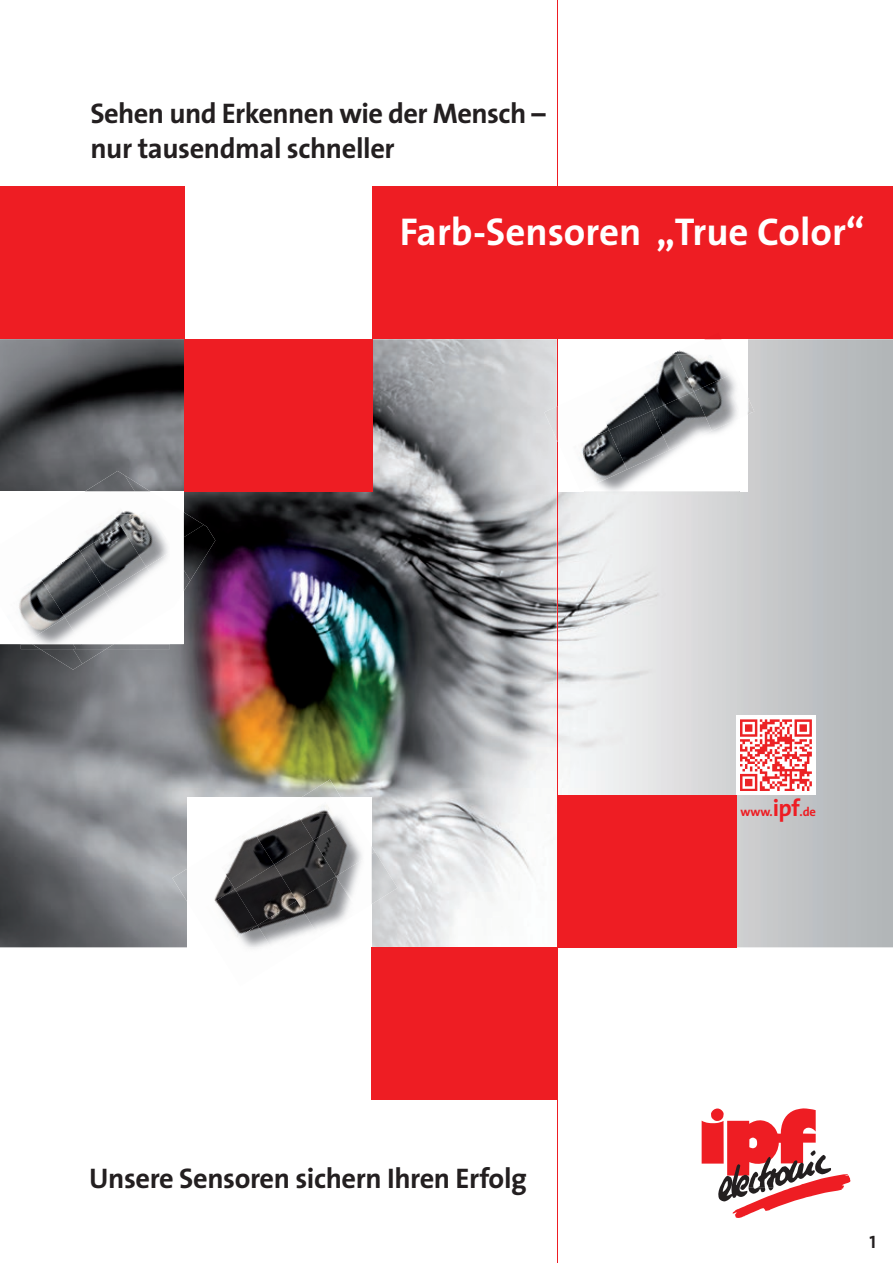
<style>
.page{position:relative;width:893px;height:1263px;background:#fff}
.page>*{position:absolute;margin:0;border:0;box-sizing:border-box;transform-origin:0 0}
.t1{font:700 39px "The Sans";color:#fff}
.t2{font:700 28.5px/34.2px "The Sans";letter-spacing:-.015em;color:#231f20}
.t3{font:18px "The Sans Bold Caps";color:#231f20}
.t4{font:700 12.6px "The Sans";color:#ee1d23}
.s1{font-size:24px}
</style>
<div class="page">
<img style="left:0;top:339px;width:893px;height:608px">
<div style="left:557px;top:339px;width:190px;height:152px;background:#fff"></div>
<div style="left:372px;top:187px;width:521px;height:152px;background:#ee1d23"></div>
<svg style="left:702px;top:1108px;width:149px;height:110px"></svg>
<div style="left:184px;top:339px;width:188px;height:152px;background:#ee1d23"></div>
<div style="left:187px;top:797px;width:184px;height:150px;background:#fff"></div>
<div style="left:0;top:187px;width:184px;height:152px;background:#ee1d23"></div>
<div style="left:557px;top:795px;width:179px;height:152px;background:#ee1d23"></div>
<hr style="left:557px;top:0;width:1px;height:1263px;background:#ee1d23">
<div style="left:372px;top:947px;width:185px;height:153px;background:#ee1d23"></div>
<div style="left:0;top:491px;width:184px;height:153px;background:#fff"></div>
<img style="left:302px;top:779px;width:39px;height:18px">
<img style="left:172px;top:869px;width:15px;height:33px">
<svg style="left:371px;top:846px;width:4px;height:6px"></svg>
<img style="left:371px;top:852px;width:27px;height:52px">
<img style="left:313px;top:805px;width:17px;height:9px">
<img style="left:214px;top:893px;width:3px;height:7px">
<img style="left:248px;top:947px;width:10px;height:2px">
<img style="left:313px;top:814px;width:18px;height:2px">
<img style="left:274px;top:814px;width:39px;height:26px">
<img style="left:234px;top:828px;width:40px;height:36px">
<img style="left:219px;top:860px;width:16px;height:29px">
<img style="left:313px;top:816px;width:49px;height:42px">
<img style="left:274px;top:840px;width:62px;height:36px">
<img style="left:235px;top:864px;width:62px;height:37px">
<img style="left:217px;top:889px;width:41px;height:36px">
<img style="left:336px;top:858px;width:26px;height:18px">
<img style="left:297px;top:876px;width:61px;height:53px">
<img style="left:257px;top:901px;width:62px;height:43px">
<img style="left:229px;top:925px;width:42px;height:22px">
<img style="left:585px;top:431px;width:154px;height:64px">
<img style="left:670px;top:339px;width:52px;height:16px">
<img style="left:747px;top:397px;width:7px;height:18px">
<img style="left:544px;top:406px;width:14px;height:35px">
<img style="left:579px;top:443px;width:6px;height:19px">
<img style="left:694px;top:355px;width:34px;height:17px">
<img style="left:652px;top:355px;width:42px;height:36px">
<img style="left:623px;top:386px;width:29px;height:25px">
<img style="left:602px;top:421px;width:7px;height:9px">
<img style="left:694px;top:372px;width:44px;height:59px">
<img style="left:651px;top:391px;width:61px;height:59px">
<img style="left:609px;top:411px;width:60px;height:58px">
<img style="left:585px;top:430px;width:42px;height:59px">
<div style="left:736px;top:716px;width:80px;height:79px;background:#fff"></div>
<svg style="left:740px;top:719px;width:72px;height:72px"></svg>
<img style="left:114px;top:644px;width:56px;height:5px">
<img style="left:21px;top:644px;width:11px;height:5px">
<img style="left:135px;top:475px;width:16px;height:16px">
<img style="left:85px;top:471px;width:50px;height:20px">
<img style="left:184px;top:512px;width:20px;height:13px">
<img style="left:184px;top:525px;width:31px;height:55px">
<img style="left:184px;top:570px;width:6px;height:21px">
<img style="left:125px;top:491px;width:25px;height:23px">
<img style="left:85px;top:491px;width:40px;height:23px">
<img style="left:139px;top:499px;width:45px;height:44px">
<img style="left:19px;top:599px;width:2px;height:16px">
<img style="left:183px;top:543px;width:1px;height:48px">
<img style="left:82px;top:649px;width:24px;height:15px">
<img style="left:40px;top:649px;width:42px;height:21px">
<img style="left:76px;top:644px;width:38px;height:5px">
<img style="left:32px;top:644px;width:44px;height:5px">
<img style="left:99px;top:514px;width:22px;height:12px">
<img style="left:75px;top:546px;width:5px;height:5px">
<img style="left:121px;top:514px;width:49px;height:38px">
<img style="left:80px;top:526px;width:66px;height:41px">
<img style="left:45px;top:551px;width:61px;height:41px">
<img style="left:21px;top:577px;width:44px;height:50px">
<img style="left:146px;top:552px;width:22px;height:15px">
<img style="left:106px;top:567px;width:51px;height:25px">
<img style="left:65px;top:592px;width:61px;height:34px">
<img style="left:27px;top:618px;width:55px;height:26px">
<p class="t2" style="left:90px;top:96px;width:457px">Sehen und Erkennen wie der Mensch – nur tausendmal schneller</p>
<h1 class="t1" style="left:400px;top:199px;width:467px">Farb-Sensoren „True Color“</h1>
<p class="t2" style="left:89px;top:1161px;width:439px">Unsere Sensoren sichern Ihren Erfolg</p>
<p class="t4" style="left:740px;top:802px;width:77px">www.<span class="s1">ipf</span>.de</p>
<p class="t3" style="left:870px;top:1226px;width:8px">1</p>
</div>
